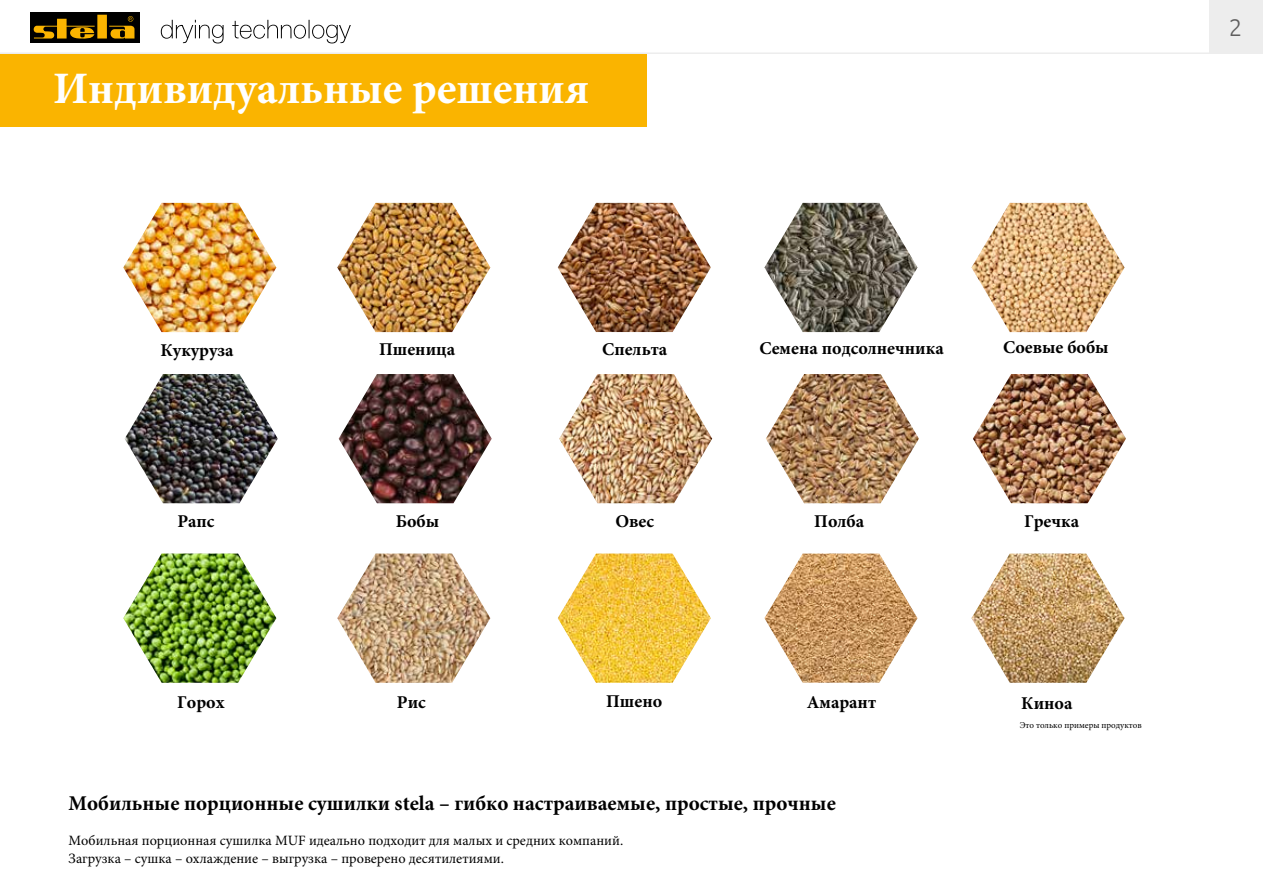
<style>
.page{position:relative;width:1263px;height:893px;background:#fff}
.page>*{position:absolute;margin:0;border:0;box-sizing:border-box;transform-origin:0 0}
.t1{font:700 45px "Minion Pro";color:#fff}
.t2{font:300 24px "Ubuntu";color:#5f5e5e}
.t3{font:700 21px "Minion Pro";color:#000}
.t4{font:700 18px "Minion Pro";color:#000}
.t5{font:14.25px/18px "Minion Pro";color:#000}
.t6{font:9px "Minion Pro";color:#000}
</style>
<div class="page">
<hr style="left:0;top:52px;width:1263px;height:2px;background:#ededed">
<div style="left:1209px;top:0;width:54px;height:54px;background:#ededed"></div>
<div style="left:30px;top:12px;width:110px;height:31px;background:#000"></div>
<svg style="left:33px;top:15px;width:101px;height:24px"></svg>
<svg style="left:161px;top:20px;width:190px;height:23px"></svg>
<img style="left:123px;top:203px;width:153px;height:129px">
<img style="left:337px;top:203px;width:153px;height:129px">
<img style="left:558px;top:203px;width:153px;height:129px">
<img style="left:764px;top:203px;width:153px;height:129px">
<img style="left:971px;top:203px;width:153px;height:129px">
<img style="left:125px;top:374px;width:153px;height:129px">
<img style="left:339px;top:374px;width:153px;height:129px">
<img style="left:559px;top:374px;width:153px;height:129px">
<img style="left:766px;top:374px;width:153px;height:129px">
<img style="left:973px;top:374px;width:153px;height:129px">
<img style="left:123px;top:554px;width:153px;height:129px">
<img style="left:337px;top:554px;width:153px;height:129px">
<img style="left:558px;top:554px;width:153px;height:129px">
<img style="left:764px;top:554px;width:153px;height:129px">
<img style="left:971px;top:554px;width:153px;height:129px">
<div style="left:0;top:54px;width:646px;height:72px;background:#fab400"></div>
<h1 class="t1" style="left:53px;top:57px;width:538px">Индивидуальные решения</h1>
<h2 class="t2" style="left:1229px;top:13px;width:15px">2</h2>
<p class="t4" style="left:161px;top:337px;width:75px">Кукуруза</p>
<p class="t4" style="left:379px;top:337px;width:78px">Пшеница</p>
<p class="t4" style="left:602px;top:337px;width:67px">Спельта</p>
<p class="t4" style="left:760px;top:336px;width:186px">Семена подсолнечника</p>
<p class="t4" style="left:1003px;top:335px;width:107px">Соевые бобы</p>
<p class="t4" style="left:177px;top:509px;width:39px">Рапс</p>
<p class="t4" style="left:396px;top:509px;width:45px">Бобы</p>
<p class="t4" style="left:615px;top:509px;width:40px">Овес</p>
<p class="t4" style="left:814px;top:509px;width:51px">Полба</p>
<p class="t4" style="left:1024px;top:509px;width:57px">Гречка</p>
<p class="t4" style="left:177px;top:689px;width:49px">Горох</p>
<p class="t4" style="left:397px;top:689px;width:30px">Рис</p>
<p class="t4" style="left:606px;top:689px;width:58px">Пшено</p>
<p class="t4" style="left:807px;top:689px;width:71px">Амарант</p>
<p class="t4" style="left:1021px;top:691px;width:53px">Киноа</p>
<p class="t6" style="left:1020px;top:719px;width:124px">Это только примеры продуктов</p>
<h3 class="t3" style="left:69px;top:788px;width:769px">Мобильные порционные сушилки stela – гибко настраиваемые, простые, прочные</h3>
<p class="t5" style="left:69px;top:831px;width:556px">Мобильная порционная сушилка MUF идеально подходит для малых и средних компаний.<br>Загрузка – сушка – охлаждение – выгрузка – проверено десятилетиями.</p>
</div>
